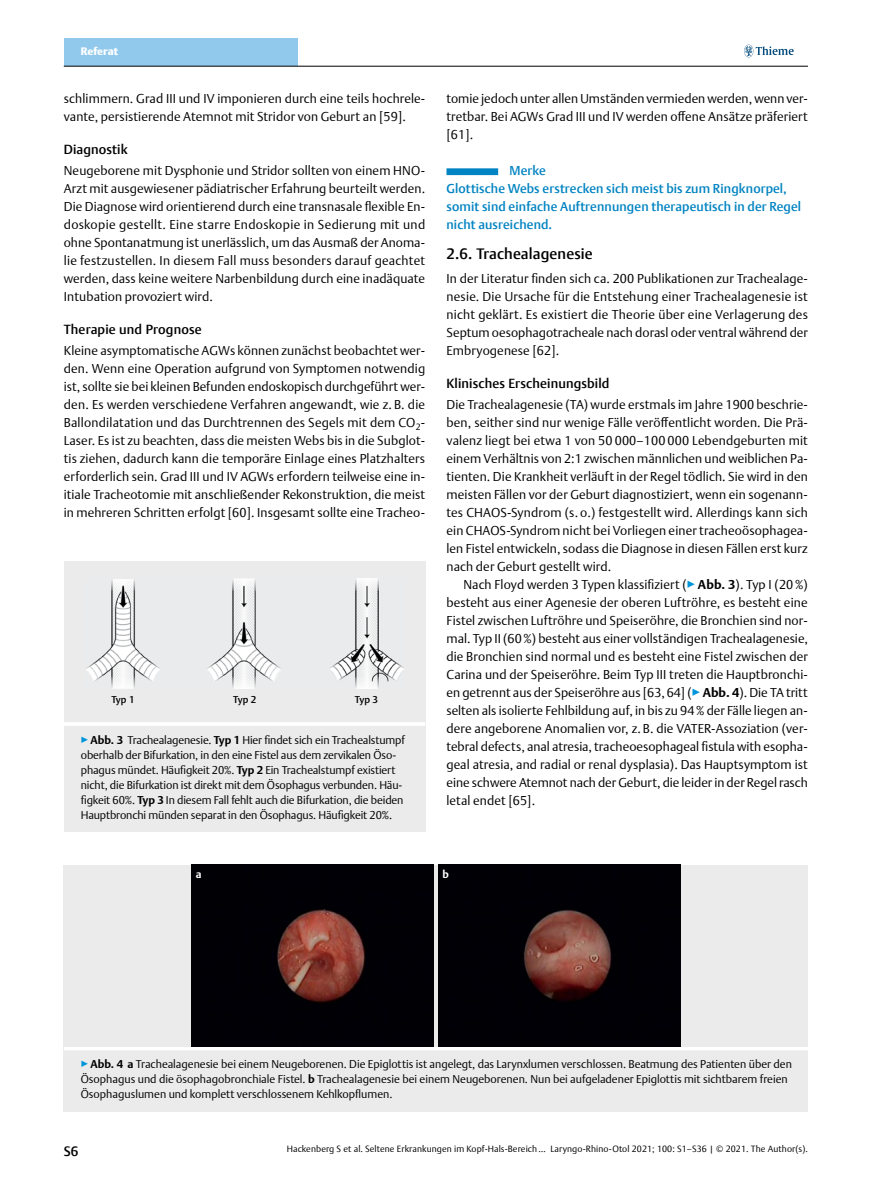
<style>
.page{position:relative;width:893px;height:1191px;background:#fff}
.page>*{position:absolute;margin:0;border:0;box-sizing:border-box;transform-origin:0 0}
.t1{font:500 15px "Thieme Argo 2011";letter-spacing:.01em;color:#000}
.t2{font:500 13.5px "Thieme Argo 2011";color:#000}
.t3{font:500 13.2px "Thieme Argo 2011";letter-spacing:.01em;color:#000}
.t4{font:300 12.75px/18px "Thieme Argo 2011";letter-spacing:.01em;color:#000;text-align:justify}
.t5{font:500 12.75px/18px "Thieme Argo 2011";letter-spacing:.01em;color:#0083c2}
.t6{font:300 11.25px/15px "Thieme Argo 2011";letter-spacing:-.01em;color:#000}
.t7{font:900 10.8px "Thieme Argo 2011";letter-spacing:.005em;color:#fff}
.t8{font:700 10.8px "Thieme Argo 2011";color:#fff}
.t9{font:500 9.9px "Thieme Argo 2011";letter-spacing:-.035em;color:#000}
.t10{font:300 9px "Thieme Argo 2011";letter-spacing:.01em;color:#000}
.s1{color:#0095da}
.s2{font-weight:700}
</style>
<div class="page">
<div style="left:64px;top:38px;width:234px;height:28px;background:#91c9ed"></div>
<svg style="left:744px;top:45px;width:50px;height:12px"></svg>
<hr style="left:64px;top:66px;width:744px;height:1px;background:#000">
<div style="left:446px;top:168px;width:52px;height:7px;background:#0083c2"></div>
<div style="left:64px;top:722px;width:361px;height:109px;background:#ebebec"></div>
<hr style="left:64px;top:722px;width:361px;height:4px;background:#fff">
<div style="left:64px;top:561px;width:361px;height:161px;background:#ebebec"></div>
<img style="left:86px;top:578px;width:318px;height:110px">
<div style="left:64px;top:1046px;width:744px;height:65px;background:#ebebec"></div>
<svg style="left:64px;top:1046px;width:744px;height:4px;fill:#fff"></svg>
<div style="left:64px;top:865px;width:744px;height:181px;background:#ebebec"></div>
<img style="left:191px;top:865px;width:243px;height:181px">
<img style="left:438px;top:865px;width:242px;height:181px">
<p class="t7" style="left:81px;top:44px;width:39px">Referat</p>
<p class="t4" style="left:64px;top:89px;width:363px">schlimmern. Grad III und IV imponieren durch eine teils hochrele&shy;vante, persistierende Atemnot mit Stridor von Geburt an [59].</p>
<p class="t3" style="left:64px;top:141px;width:65px">Diagnostik</p>
<p class="t4" style="left:64px;top:161px;width:363px">Neugeborene mit Dysphonie und Stridor sollten von einem HNO-Arzt mit ausgewiesener pädiatrischer Erfahrung beurteilt werden.<br>Die Diagnose wird orientierend durch eine transnasale flexible En&shy;doskopie gestellt. Eine starre Endoskopie in Sedierung mit und ohne Spontanatmung ist unerlässlich, um das Ausmaß der Anoma&shy;lie festzustellen. In diesem Fall muss besonders darauf geachtet werden, dass keine weitere Narbenbildung durch eine inadäquate Intubation provoziert wird.</p>
<p class="t3" style="left:64px;top:321px;width:139px">Therapie und Prognose</p>
<p class="t4" style="left:64px;top:341px;width:363px">Kleine asymptomatische AGWs können zunächst beobachtet wer&shy;den. Wenn eine Operation aufgrund von Symptomen notwendig ist, sollte sie bei kleinen Befunden endoskopisch durchgeführt wer&shy;den. Es werden verschiedene Verfahren angewandt, wie z. B. die Ballondilatation und das Durchtrennen des Segels mit dem CO<sub>2</sub>- Laser. Es ist zu beachten, dass die meisten Webs bis in die Subglot&shy;tis ziehen, dadurch kann die temporäre Einlage eines Platzhalters erforderlich sein. Grad III und IV AGWs erfordern teilweise eine in&shy;itiale Tracheotomie mit anschließender Rekonstruktion, die meist in mehreren Schritten erfolgt [60]. Insgesamt sollte eine Tracheo-</p>
<p class="t9" style="left:111px;top:692px;width:25px">Typ 1</p>
<p class="t9" style="left:233px;top:692px;width:25px">Typ 2</p>
<p class="t9" style="left:355px;top:692px;width:25px">Typ 3</p>
<p class="t6" style="left:81px;top:732px;width:326px"><span class="s1">▶</span><span class="s2">Abb. 3</span> Trachealagenesie. <span class="s2">Typ 1</span> Hier findet sich ein Trachealstumpf oberhalb der Bifurkation, in den eine Fistel aus dem zervikalen Öso&shy;phagus mündet. Häufigkeit 20%. <span class="s2">Typ 2</span> Ein Trachealstumpf existiert nicht, die Bifurkation ist direkt mit dem Ösophagus verbunden. Häu&shy;figkeit 60%. <span class="s2">Typ 3</span> In diesem Fall fehlt auch die Bifurkation, die beiden Hauptbronchi münden separat in den Ösophagus. Häufigkeit 20%.</p>
<p class="t4" style="left:446px;top:89px;width:363px">tomie jedoch unter allen Umständen vermieden werden, wenn ver&shy;tretbar. Bei AGWs Grad III und IV werden offene Ansätze präferiert [61].</p>
<p class="t5" style="left:446px;top:161px;width:356px;text-indent:63px">Merke<br>Glottische Webs erstrecken sich meist bis zum Ringknorpel, somit sind einfache Auftrennungen therapeutisch in der Regel nicht ausreichend.</p>
<p class="t1" style="left:446px;top:244px;width:148px">2.6. Trachealagenesie</p>
<p class="t4" style="left:446px;top:269px;width:363px">In der Literatur finden sich ca. 200 Publikationen zur Trachealage&shy;nesie. Die Ursache für die Entstehung einer Trachealagenesie ist nicht geklärt. Es existiert die Theorie über eine Verlagerung des Septum oesophagotracheale nach dorasl oder ventral während der Embryogenese [62].</p>
<p class="t3" style="left:446px;top:375px;width:164px">Klinisches Erscheinungsbild</p>
<p class="t4" style="left:446px;top:395px;width:363px">Die Trachealagenesie (TA) wurde erstmals im Jahre 1900 beschrie&shy;ben, seither sind nur wenige Fälle veröffentlicht worden. Die Prä&shy;valenz liegt bei etwa 1 von 50 000–100 000 Lebendgeburten mit einem Verhältnis von 2:1 zwischen männlichen und weiblichen Pa&shy;tienten. Die Krankheit verläuft in der Regel tödlich. Sie wird in den meisten Fällen vor der Geburt diagnostiziert, wenn ein sogenann&shy;tes CHAOS-Syndrom (s. o.) festgestellt wird. Allerdings kann sich ein CHAOS-Syndrom nicht bei Vorliegen einer tracheoösophagea&shy;len Fistel entwickeln, sodass die Diagnose in diesen Fällen erst kurz nach der Geburt gestellt wird.</p>
<p class="t4" style="left:446px;top:575px;width:363px;text-indent:17px">Nach Floyd werden 3 Typen klassifiziert (<span class="s1">▶</span><span class="s2">Abb. 3</span>). Typ I (20%) besteht aus einer Agenesie der oberen Luftröhre, es besteht eine Fistel zwischen Luftröhre und Speiseröhre, die Bronchien sind nor&shy;mal. Typ II (60%) besteht aus einer vollständigen Trachealagenesie, die Bronchien sind normal und es besteht eine Fistel zwischen der Carina und der Speiseröhre. Beim Typ III treten die Hauptbronchi&shy;en getrennt aus der Speiseröhre aus [63,64] (<span class="s1">▶</span><span class="s2">Abb. 4</span>). Die TA tritt selten als isolierte Fehlbildung auf, in bis zu 94% der Fälle liegen an&shy;dere angeborene Anomalien vor, z. B. die VATER-Assoziation (ver&shy;tebral defects, anal atresia, tracheoesophageal fistula with esopha&shy;geal atresia, and radial or renal dysplasia). Das Hauptsymptom ist eine schwere Atemnot nach der Geburt, die leider in der Regel rasch letal endet [65].</p>
<p class="t8" style="left:196px;top:866px;width:7px">a</p>
<p class="t8" style="left:442px;top:866px;width:8px">b</p>
<p class="t6" style="left:81px;top:1056px;width:713px"><span class="s1">▶</span><span class="s2">Abb. 4 a</span> Trachealagenesie bei einem Neugeborenen. Die Epiglottis ist angelegt, das Larynxlumen verschlossen. Beatmung des Patienten über den<br>Ösophagus und die ösophagobronchiale Fistel. <span class="s2">b</span> Trachealagenesie bei einem Neugeborenen. Nun bei aufgeladener Epiglottis mit sichtbarem freien<br>Ösophaguslumen und komplett verschlossenem Kehlkopflumen.</p>
<p class="t2" style="left:64px;top:1142px;width:16px">S6</p>
<p class="t10" style="left:287px;top:1143px;width:522px">Hackenberg S et al. Seltene Erkrankungen im Kopf-Hals-Bereich … Laryngo-Rhino-Otol 2021; 100: S1–S36 | © 2021. The Author(s).</p>
</div>
